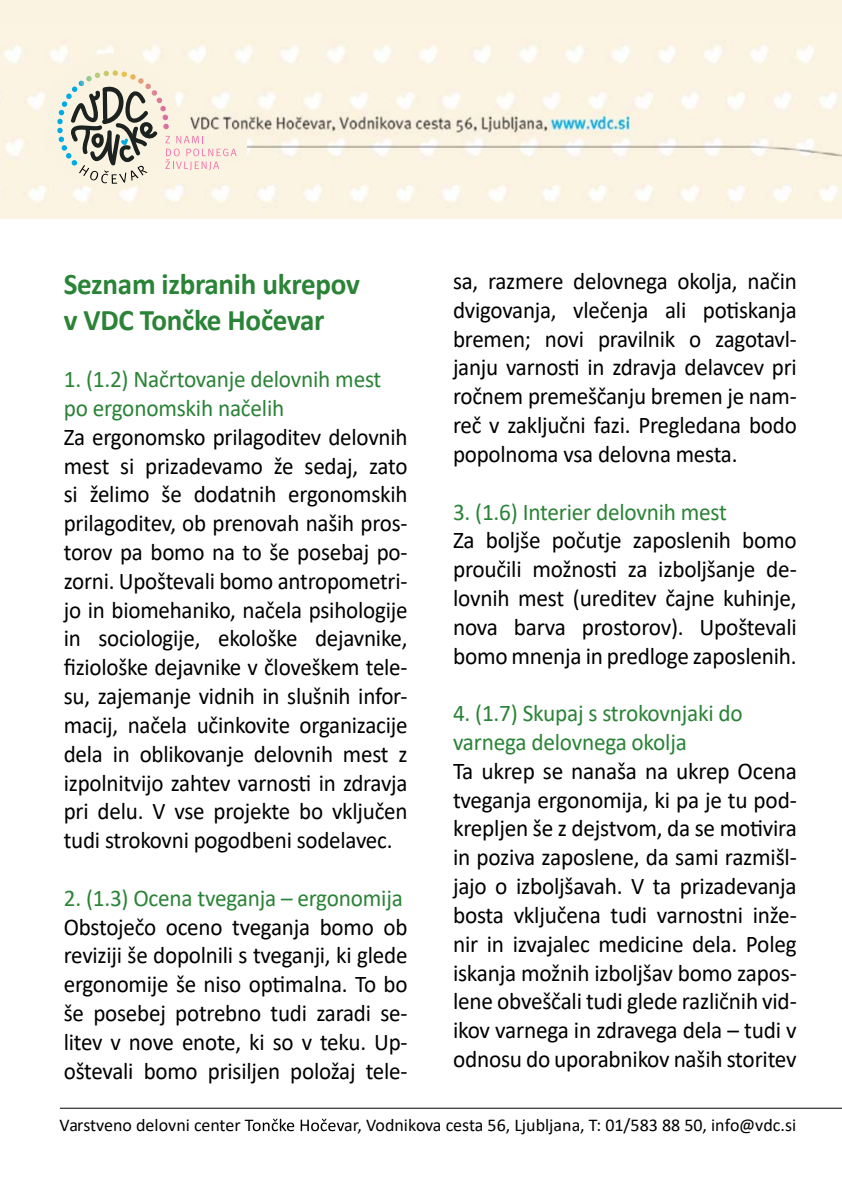
<style>
.page{position:relative;width:842px;height:1191px;background:#fff}
.page>*{position:absolute;margin:0;border:0;box-sizing:border-box;transform-origin:0 0}
.t1{font:700 30px/36px "Calibri";letter-spacing:-.01em;color:#2a8336}
.t2{font:24px/28.8px "Calibri";letter-spacing:-.01em;color:#000;text-align:justify;scale:.96 1}
.t3{font:24px/28.8px "Calibri";letter-spacing:-.01em;color:#000;text-align:justify}
.t4{font:24px/28.8px "Calibri";letter-spacing:-.01em;color:#2a8336}
.t5{font:18px "Calibri";color:#000}
</style>
<div class="page">
<img style="left:0;top:0;width:842px;height:218px">
<hr style="left:60px;top:1107px;width:782px;height:1px;background:#000">
<svg style="left:253px;top:1118px;width:41px;height:13px"></svg>
<svg style="left:301px;top:1118px;width:43px;height:13px"></svg>
<div style="left:42px;top:53px;width:137px;height:138px;background:#faf3e2;border-radius:50%"></div>
<div style="left:185px;top:134px;width:62px;height:28px;background:#faf3e2"></div>
<svg style="left:58px;top:70px;width:179px;height:114px"></svg>
<p class="t1" style="left:64px;top:265px;width:298px">Seznam izbranih ukrepov v VDC Tončke Hočevar</p>
<p class="t4" style="left:64px;top:364px;width:319px">1. (1.2) Načrtovanje delovnih mest po ergonomskih načelih</p>
<p class="t2" style="left:64px;top:422px;width:360px">Za ergonomsko prilagoditev delovnih mest si prizadevamo že sedaj, zato si želimo še dodatnih ergonomskih prilagoditev, ob prenovah naših pros&shy;torov pa bomo na to še posebaj po&shy;zorni. Upoštevali bomo antropometri&shy;jo in biomehaniko, načela psihologije in sociologije, ekološke dejavnike, fiziološke dejavnike v človeškem tele&shy;su, zajemanje vidnih in slušnih infor&shy;macij, načela učinkovite organizacije dela in oblikovanje delovnih mest z izpolnitvijo zahtev varnosti in zdravja pri delu. V vse projekte bo vključen tudi strokovni pogodbeni sodelavec.</p>
<p class="t4" style="left:64px;top:882px;width:341px">2. (1.3) Ocena tveganja – ergonomija</p>
<p class="t2" style="left:64px;top:911px;width:360px">Obstoječo oceno tveganja bomo ob reviziji še dopolnili s tveganji, ki glede ergonomije še niso optimalna. To bo še posebej potrebno tudi zaradi se&shy;litev v nove enote, ki so v teku. Up&shy;oštevali bomo prisiljen položaj tele-</p>
<p class="t2" style="left:453px;top:266px;width:360px">sa, razmere delovnega okolja, način dvigovanja, vlečenja ali potiskanja bremen; novi pravilnik o zagotavl&shy;janju varnosti in zdravja delavcev pri ročnem premeščanju bremen je nam&shy;reč v zaključni fazi. Pregledana bodo popolnoma vsa delovna mesta.</p>
<p class="t4" style="left:453px;top:496px;width:275px">3. (1.6) Interier delovnih mest</p>
<p class="t3" style="left:453px;top:525px;width:345px">Za boljše počutje zaposlenih bomo proučili možnosti za izboljšanje de&shy;lovnih mest (ureditev čajne kuhinje, nova barva prostorov). Upoštevali bomo mnenja in predloge zaposlenih.</p>
<p class="t4" style="left:453px;top:698px;width:291px">4. (1.7) Skupaj s strokovnjaki do varnega delovnega okolja</p>
<p class="t3" style="left:453px;top:756px;width:345px">Ta ukrep se nanaša na ukrep Ocena tveganja ergonomija, ki pa je tu pod&shy;krepljen še z dejstvom, da se motivira in poziva zaposlene, da sami razmišl&shy;jajo o izboljšavah. V ta prizadevanja bosta vključena tudi varnostni inže&shy;nir in izvajalec medicine dela. Poleg iskanja možnih izboljšav bomo zapos&shy;lene obveščali tudi glede različnih vid&shy;ikov varnega in zdravega dela – tudi v odnosu do uporabnikov naših storitev</p>
<p class="t5" style="left:59px;top:1112px;width:196px">Varstveno delovni center T</p>
<p class="t5" style="left:344px;top:1112px;width:453px">ar, Vodnikova cesta 56, Ljubljana, T: 01/583 88 50, info@vdc.si</p>
</div>
